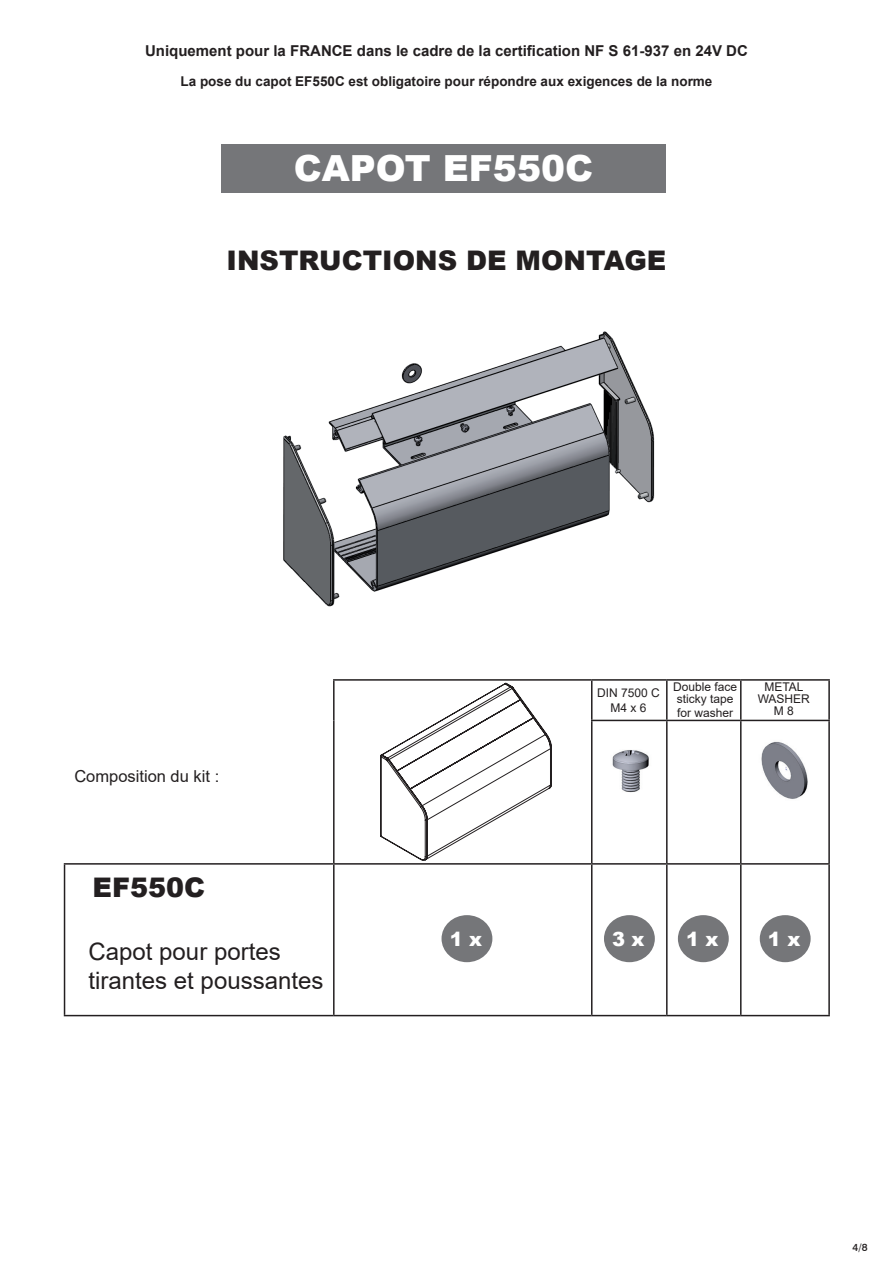
<style>
.page{position:relative;width:893px;height:1263px;background:#fff}
.page>*{position:absolute;margin:0;border:0;box-sizing:border-box;transform-origin:0 0}
.t1{font:900 36px "Arial";color:#fff}
.t2{font:900 27px "Arial";color:#231f20}
.t3{font:24px/28.5px "Arial";color:#231f20}
.t4{font:900 19.5px "Arial";color:#fff}
.t5{font:16.5px "Arial";color:#231f20}
.t6{font:700 15px "Arial";color:#231f20}
.t7{font:700 13.5px "Arial";color:#231f20}
.t8{font:12px/12px "Arial";color:#231f20;text-align:center}
.t9{font:500 10.5px "Swiss 721 BT";color:#231f20}
</style>
<div class="page">
<div style="left:221px;top:145px;width:445px;height:48px;background:#757679"></div>
<img style="left:283px;top:331px;width:372px;height:276px">
<div style="left:441px;top:915px;width:51px;height:47px;background:#757679;border-radius:50%"></div>
<div style="left:678px;top:915px;width:51px;height:47px;background:#757679;border-radius:50%"></div>
<div style="left:760px;top:915px;width:51px;height:47px;background:#757679;border-radius:50%"></div>
<div style="left:604px;top:915px;width:51px;height:47px;background:#757679;border-radius:50%"></div>
<img style="left:761px;top:741px;width:47px;height:58px">
<img style="left:612px;top:750px;width:37px;height:43px">
<hr style="left:333px;top:679px;width:259px;height:2px;background:#231f20">
<hr style="left:592px;top:679px;width:75px;height:2px;background:#231f20">
<hr style="left:591px;top:681px;width:1px;height:39px;background:#231f20">
<hr style="left:667px;top:679px;width:74px;height:2px;background:#231f20">
<hr style="left:666px;top:681px;width:2px;height:39px;background:#231f20">
<hr style="left:741px;top:679px;width:89px;height:2px;background:#231f20">
<hr style="left:740px;top:681px;width:1px;height:39px;background:#231f20">
<hr style="left:828px;top:681px;width:2px;height:39px;background:#231f20">
<hr style="left:591px;top:720px;width:76px;height:1px;background:#231f20">
<hr style="left:591px;top:721px;width:1px;height:142px;background:#231f20">
<hr style="left:667px;top:720px;width:74px;height:1px;background:#231f20">
<hr style="left:666px;top:721px;width:2px;height:142px;background:#231f20">
<hr style="left:741px;top:720px;width:89px;height:1px;background:#231f20">
<hr style="left:740px;top:721px;width:1px;height:142px;background:#231f20">
<hr style="left:828px;top:721px;width:2px;height:142px;background:#231f20">
<hr style="left:64px;top:865px;width:1px;height:150px;background:#231f20">
<hr style="left:334px;top:863px;width:258px;height:2px;background:#231f20">
<hr style="left:333px;top:865px;width:2px;height:150px;background:#231f20">
<hr style="left:592px;top:863px;width:75px;height:2px;background:#231f20">
<hr style="left:591px;top:865px;width:1px;height:150px;background:#231f20">
<hr style="left:667px;top:863px;width:74px;height:2px;background:#231f20">
<hr style="left:666px;top:865px;width:2px;height:150px;background:#231f20">
<hr style="left:741px;top:863px;width:89px;height:2px;background:#231f20">
<hr style="left:740px;top:865px;width:1px;height:150px;background:#231f20">
<hr style="left:828px;top:865px;width:2px;height:150px;background:#231f20">
<hr style="left:64px;top:1015px;width:270px;height:1px;background:#231f20">
<hr style="left:334px;top:1015px;width:258px;height:1px;background:#231f20">
<hr style="left:592px;top:1015px;width:75px;height:1px;background:#231f20">
<hr style="left:667px;top:1015px;width:74px;height:1px;background:#231f20">
<hr style="left:741px;top:1015px;width:89px;height:1px;background:#231f20">
<hr style="left:333px;top:681px;width:2px;height:39px;background:#231f20">
<hr style="left:333px;top:720px;width:2px;height:143px;background:#231f20">
<hr style="left:64px;top:863px;width:270px;height:2px;background:#231f20">
<svg style="left:380px;top:683px;width:172px;height:178px"></svg>
<p class="t6" style="left:145px;top:40px;width:604px">Uniquement pour la FRANCE dans le cadre de la certification NF S 61-937 en 24V DC</p>
<p class="t7" style="left:181px;top:71px;width:533px">La pose du capot EF550C est obligatoire pour répondre aux exigences de la norme</p>
<h1 class="t1" style="left:294px;top:142px;width:301px">CAPOT EF550C</h1>
<h2 class="t2" style="left:227px;top:241px;width:441px">INSTRUCTIONS DE MONTAGE</h2>
<p class="t5" style="left:74px;top:765px;width:146px">Composition du kit :</p>
<h2 class="t2" style="left:93px;top:868px;width:114px">EF550C</h2>
<h3 class="t3" style="left:89px;top:937px;width:236px">Capot pour portes tirantes et poussantes</h3>
<p class="t8" style="left:673px;top:681px;width:66px">Double face sticky tape</p>
<p class="t8" style="left:677px;top:707px;width:58px">for washer</p>
<p class="t8" style="left:597px;top:686px;width:64px;line-height:14.4px">DIN 7500 C<br>M4 x 6</p>
<p class="t8" style="left:758px;top:681px;width:54px">METAL<br>WASHER<br>M 8</p>
<h3 class="t4" style="left:450px;top:924px;width:34px">1 x</h3>
<h3 class="t4" style="left:612px;top:924px;width:34px">3 x</h3>
<h3 class="t4" style="left:686px;top:924px;width:34px">1 x</h3>
<h3 class="t4" style="left:768px;top:924px;width:34px">1 x</h3>
<p class="t9" style="left:853px;top:1241px;width:16px">4/8</p>
</div>
